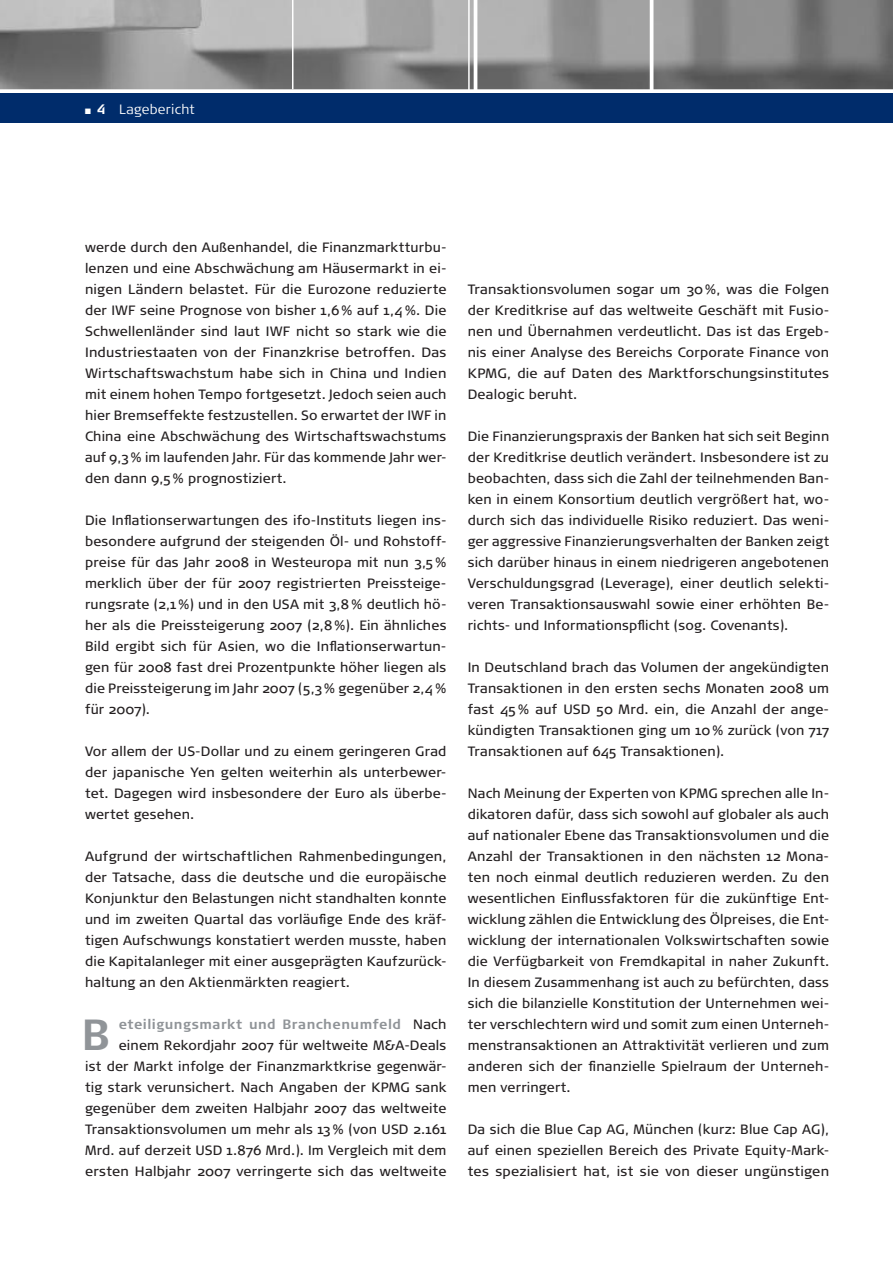
<style>
.page{position:relative;width:893px;height:1263px;background:#fff}
.page>*{position:absolute;margin:0;border:0;box-sizing:border-box;transform-origin:0 0}
.t1{font:700 43.5px "Signa Normal";color:#909498}
.t2{font:13.5px/21px "Signa Normal";letter-spacing:.015em;color:#231f20;text-align:justify}
.t3{font:300 13.5px "Signa Column";letter-spacing:.02em;color:#fff}
.s1{font-weight:700}
.s2{font-weight:700;color:#909498}
</style>
<div class="page">
<div style="left:0;top:94px;width:893px;height:29px;background:#002c6b"></div>
<img style="left:0;top:0;width:893px;height:89px">
<hr style="left:474px;top:0;width:3px;height:91px;background:#fff">
<hr style="left:468px;top:0;width:2px;height:91px;background:#fff">
<hr style="left:650px;top:0;width:3px;height:91px;background:#fff">
<hr style="left:292px;top:0;width:1px;height:89px;background:#fff">
<p class="t3" style="left:97px;top:101px;width:99px"><span class="s1">4</span> Lagebericht</p>
<p class="t2" style="left:85px;top:237px;width:363px">werde durch den Außenhandel, die Finanzmarktturbu&shy;lenzen und eine Abschwächung am Häusermarkt in ei&shy;nigen Ländern belastet. Für die Eurozone reduzierte der IWF seine Prognose von bisher 1,6% auf 1,4%. Die Schwellenländer sind laut IWF nicht so stark wie die Industriestaaten von der Finanzkrise betroffen. Das Wirtschaftswachstum habe sich in China und Indien mit einem hohen Tempo fortgesetzt. Jedoch seien auch hier Bremseffekte festzustellen. So erwartet der IWF in China eine Abschwächung des Wirtschaftswachstums auf 9,3% im laufenden Jahr. Für das kommende Jahr wer&shy;den dann 9,5% prognostiziert.</p>
<p class="t2" style="left:85px;top:510px;width:363px">Die Inflationserwartungen des ifo-Instituts liegen ins&shy;besondere aufgrund der steigenden Öl- und Rohstoff&shy;preise für das Jahr 2008 in Westeuropa mit nun 3,5% merklich über der für 2007 registrierten Preissteige&shy;rungsrate (2,1%) und in den USA mit 3,8% deutlich hö&shy;her als die Preissteigerung 2007 (2,8%). Ein ähnliches Bild ergibt sich für Asien, wo die Inflationserwartun&shy;gen für 2008 fast drei Prozentpunkte höher liegen als die Preissteigerung im Jahr 2007 (5,3% gegenüber 2,4% für 2007).</p>
<p class="t2" style="left:85px;top:741px;width:363px">Vor allem der US-Dollar und zu einem geringeren Grad der japanische Yen gelten weiterhin als unterbewer&shy;tet. Dagegen wird insbesondere der Euro als überbe&shy;wertet gesehen.</p>
<p class="t2" style="left:85px;top:846px;width:363px">Aufgrund der wirtschaftlichen Rahmenbedingungen, der Tatsache, dass die deutsche und die europäische Konjunktur den Belastungen nicht standhalten konnte und im zweiten Quartal das vorläufige Ende des kräf&shy;tigen Aufschwungs konstatiert werden musste, haben die Kapitalanleger mit einer ausgeprägten Kaufzurück&shy;haltung an den Aktienmärkten reagiert.</p>
<h1 class="t1" style="left:81px;top:1009px;width:30px">B</h1>
<p class="t2" style="left:85px;top:1014px;width:363px;text-align:right"><span class="s2">eteiligungsmarkt und Branchenumfeld</span> Nach einem Rekordjahr 2007 für weltweite M&amp;A-Deals<br>ist der Markt infolge der Finanzmarktkrise gegenwär&shy;tig stark verunsichert. Nach Angaben der KPMG sank gegenüber dem zweiten Halbjahr 2007 das weltweite Transaktionsvolumen um mehr als 13% (von USD 2.161<br>Mrd. auf derzeit USD 1.876 Mrd.). Im Vergleich mit dem ersten Halbjahr 2007 verringerte sich das weltweite</p>
<p class="t2" style="left:468px;top:279px;width:363px">Transaktionsvolumen sogar um 30%, was die Folgen der Kreditkrise auf das weltweite Geschäft mit Fusio&shy;nen und Übernahmen verdeutlicht. Das ist das Ergeb&shy;nis einer Analyse des Bereichs Corporate Finance von KPMG, die auf Daten des Marktforschungsinstitutes Dealogic beruht.</p>
<p class="t2" style="left:468px;top:426px;width:363px">Die Finanzierungspraxis der Banken hat sich seit Beginn der Kreditkrise deutlich verändert. Insbesondere ist zu beobachten, dass sich die Zahl der teilnehmenden Ban&shy;ken in einem Konsortium deutlich vergrößert hat, wo&shy;durch sich das individuelle Risiko reduziert. Das weni&shy;ger aggressive Finanzierungsverhalten der Banken zeigt sich darüber hinaus in einem niedrigeren angebotenen Verschuldungsgrad (Leverage), einer deutlich selekti&shy;veren Transaktionsauswahl sowie einer erhöhten Be&shy;richts- und Informationspflicht (sog. Covenants).</p>
<p class="t2" style="left:468px;top:657px;width:363px">In Deutschland brach das Volumen der angekündigten Transaktionen in den ersten sechs Monaten 2008 um fast 45% auf USD 50 Mrd. ein, die Anzahl der ange&shy;kündigten Transaktionen ging um 10% zurück (von 717<br>Transaktionen auf 645 Transaktionen).</p>
<p class="t2" style="left:468px;top:783px;width:363px">Nach Meinung der Experten von KPMG sprechen alle In&shy;dikatoren dafür, dass sich sowohl auf globaler als auch auf nationaler Ebene das Transaktionsvolumen und die Anzahl der Transaktionen in den nächsten 12 Mona&shy;ten noch einmal deutlich reduzieren werden. Zu den wesentlichen Einflussfaktoren für die zukünftige Ent&shy;wicklung zählen die Entwicklung des Ölpreises, die Ent&shy;wicklung der internationalen Volkswirtschaften sowie die Verfügbarkeit von Fremdkapital in naher Zukunft.<br>In diesem Zusammenhang ist auch zu befürchten, dass sich die bilanzielle Konstitution der Unternehmen wei&shy;ter verschlechtern wird und somit zum einen Unterneh&shy;menstransaktionen an Attraktivität verlieren und zum anderen sich der finanzielle Spielraum der Unterneh&shy;men verringert.</p>
<p class="t2" style="left:468px;top:1119px;width:363px">Da sich die Blue Cap AG, München (kurz: Blue Cap AG), auf einen speziellen Bereich des Private Equity-Mark&shy;tes spezialisiert hat, ist sie von dieser ungünstigen</p>
</div>
